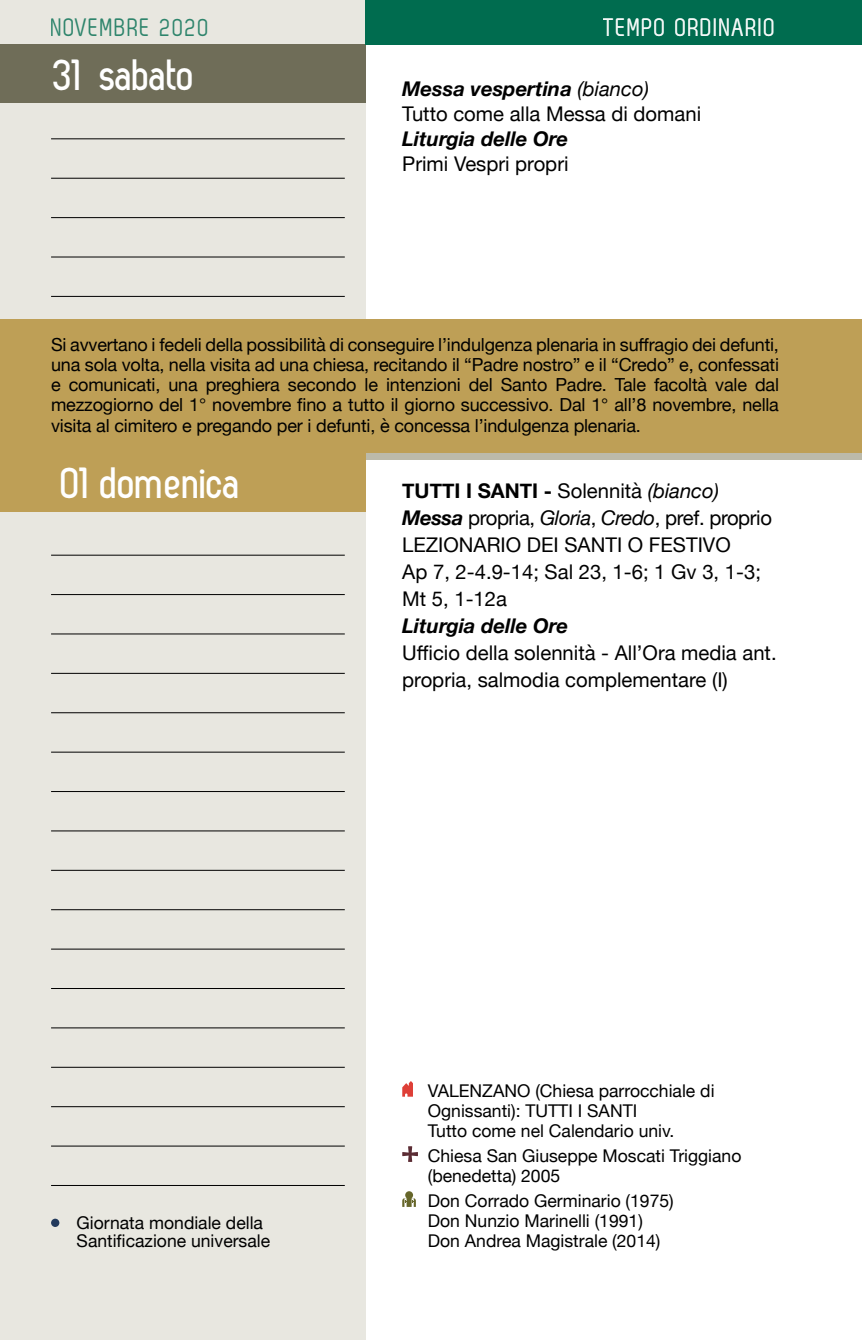
<style>
.page{position:relative;width:862px;height:1340px;background:#fff}
.page>*{position:absolute;margin:0;border:0;box-sizing:border-box;transform-origin:0 0}
.t1{font:700 45px "Zag";letter-spacing:-.025em;color:#fff}
.t2{font:25.2px "Zag";letter-spacing:.05em;color:#fff}
.t3{font:25.2px "Zag";letter-spacing:.05em;color:#006c4f}
.t4{font:20.25px/27px "Helvetica Neue";color:#000}
.t5{font:italic 700 20.25px "Helvetica Neue";color:#000}
.t6{font:18px/20.2px "Helvetica Neue";letter-spacing:-.01em;color:#000;text-align:justify}
.t7{font:17.55px/20.2px "Helvetica Neue";color:#000}
.s1{font-weight:700;font-style:italic}
.s2{font-style:italic}
.s3{font-weight:700}
</style>
<div class="page">
<div style="left:0;top:0;width:365px;height:1339px;background:#e8e7e0"></div>
<div style="left:0;top:320px;width:861px;height:137px;background:#be9f56"></div>
<div style="left:0;top:453px;width:861px;height:6px;background:#bcbaaa"></div>
<div style="left:0;top:45px;width:365px;height:58px;background:#6f6d58"></div>
<div style="left:0;top:452px;width:365px;height:59px;background:#be9f56"></div>
<hr style="left:51px;top:555px;width:293px;height:1px;background:#000">
<hr style="left:51px;top:594px;width:293px;height:1px;background:#000">
<hr style="left:51px;top:633px;width:293px;height:1px;background:#000">
<hr style="left:51px;top:673px;width:293px;height:1px;background:#000">
<hr style="left:51px;top:712px;width:293px;height:1px;background:#000">
<hr style="left:51px;top:751px;width:293px;height:1px;background:#000">
<hr style="left:51px;top:791px;width:293px;height:1px;background:#000">
<hr style="left:51px;top:830px;width:293px;height:1px;background:#000">
<hr style="left:51px;top:870px;width:293px;height:1px;background:#000">
<hr style="left:51px;top:909px;width:293px;height:1px;background:#000">
<hr style="left:51px;top:948px;width:293px;height:1px;background:#000">
<hr style="left:51px;top:988px;width:293px;height:1px;background:#000">
<hr style="left:51px;top:1027px;width:293px;height:1px;background:#000">
<hr style="left:51px;top:1066px;width:293px;height:1px;background:#000">
<hr style="left:51px;top:1106px;width:293px;height:1px;background:#000">
<hr style="left:51px;top:1145px;width:293px;height:1px;background:#000">
<hr style="left:51px;top:1185px;width:293px;height:1px;background:#000">
<hr style="left:51px;top:138px;width:293px;height:1px;background:#000">
<hr style="left:51px;top:178px;width:293px;height:1px;background:#000">
<hr style="left:51px;top:217px;width:293px;height:1px;background:#000">
<hr style="left:51px;top:257px;width:293px;height:1px;background:#000">
<hr style="left:51px;top:296px;width:293px;height:1px;background:#000">
<div style="left:365px;top:0;width:496px;height:45px;background:#006c4f"></div>
<svg style="left:402px;top:1081px;width:11px;height:15px"></svg>
<svg style="left:402px;top:1146px;width:16px;height:15px"></svg>
<div style="left:405px;top:1191px;width:8px;height:8px;background:#66662a;border-radius:50%"></div>
<svg style="left:402px;top:1198px;width:13px;height:8px"></svg>
<div style="left:51px;top:1218px;width:8px;height:8px;background:#223a5c;border-radius:50%"></div>
<h2 class="t3" style="left:51px;top:13px;width:160px">NOVEMBRE 2020</h2>
<h2 class="t2" style="left:603px;top:13px;width:174px">TEMPO ORDINARIO</h2>
<h1 class="t1" style="left:53px;top:49px;width:144px">31 sabato</h1>
<p class="t4" style="left:402px;top:78px;width:300px;line-height:24.8px"><span class="s1">Messa vespertina</span> <span class="s2">(bianco)<br></span>Tutto come alla Messa di domani</p>
<p class="t5" style="left:402px;top:123px;width:167px">Liturgia delle Ore</p>
<p class="t4" style="left:402px;top:151px;width:168px">Primi Vespri propri</p>
<p class="t6" style="left:51px;top:335px;width:729px">Si avvertano i fedeli della possibilità di conseguire l’indulgenza plenaria in suffragio dei defunti, una sola volta, nella visita ad una chiesa, recitando il “Padre nostro” e il “Credo” e, confessati e comunicati, una preghiera secondo le intenzioni del Santo Padre. Tale facoltà vale dal mezzogiorno del 1° novembre fino a tutto il giorno successivo. Dal 1° all’8 novembre, nella visita al cimitero e pregando per i defunti, è concessa l’indulgenza plenaria.</p>
<h1 class="t1" style="left:61px;top:458px;width:182px">01 domenica</h1>
<p class="t4" style="left:402px;top:479px;width:371px"><span class="s3">TUTTI I SANTI -</span> Solennità <span class="s2">(bianco)<br></span><span class="s1">Messa</span> propria, <span class="s2">Gloria</span>, <span class="s2">Credo</span>, pref. proprio<br>LEZIONARIO DEI SANTI O FESTIVO<br>Ap 7, 2-4.9-14; Sal 23, 1-6; 1 Gv 3, 1-3;<br>Mt 5, 1-12a</p>
<p class="t5" style="left:402px;top:610px;width:167px">Liturgia delle Ore</p>
<p class="t4" style="left:402px;top:641px;width:375px">Ufficio della solennità - All’Ora media ant. propria, salmodia complementare (I)</p>
<p class="t7" style="left:77px;top:1214px;width:195px;line-height:18px">Giornata mondiale della<br>Santificazione universale</p>
<p class="t7" style="left:427px;top:1081px;width:288px">VALENZANO (Chiesa parrocchiale di<br>Ognissanti): TUTTI I SANTI<br>Tutto come nel Calendario univ.</p>
<p class="t7" style="left:427px;top:1146px;width:315px">Chiesa San Giuseppe Moscati Triggiano (benedetta) 2005</p>
<p class="t7" style="left:427px;top:1191px;width:247px">Don Corrado Germinario (1975)<br>Don Nunzio Marinelli (1991)<br>Don Andrea Magistrale (2014)</p>
</div>
